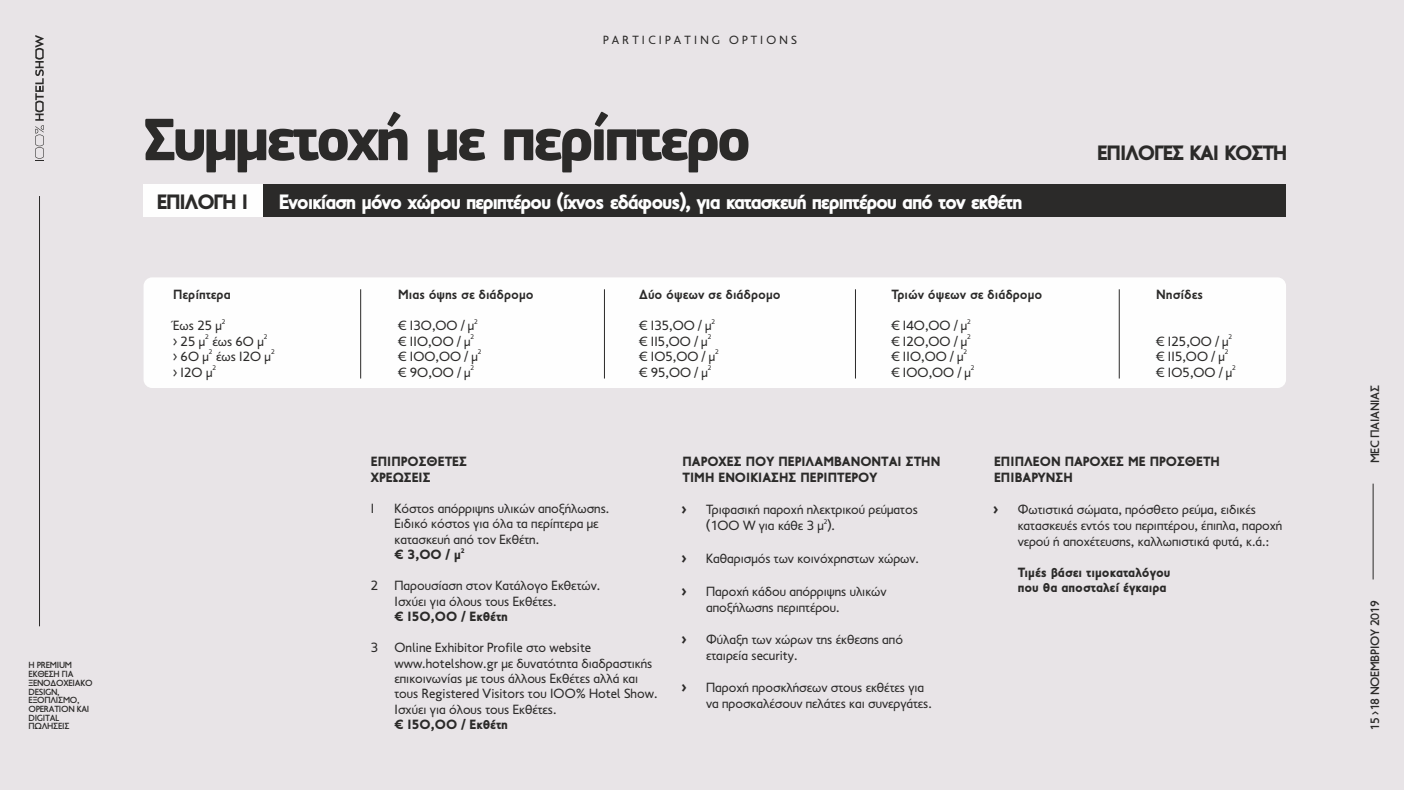
<style>
.page{position:relative;width:1404px;height:790px;background:#fff}
.page>*{position:absolute;margin:0;border:0;box-sizing:border-box;transform-origin:0 0}
.t1{font:700 62.4px "PF Square Sans Pro";letter-spacing:-.055em;color:#2b2a29}
.t2{font:900 21px "PF Transport";letter-spacing:-.06em;color:#fefefe}
.t3{font:900 21px "PF Transport";letter-spacing:-.06em;color:#2b2a29}
.t4{font:13.5px/15.5px "PF Transport";color:#2b2a29}
.t5{font:900 13.5px/15.8px "PF Transport";color:#2b2a29}
.t6{font:700 13.5px "PF Transport";color:#2b2a29}
.t7{font:500 12.3px "PF Transport";letter-spacing:-.035em;color:#2b2a29}
.t8{font:12px "PF Transport";letter-spacing:.265em;color:#2b2a29}
.t9{font:500 9px/8.7px "PF Transport";letter-spacing:-.035em;color:#2b2a29}
.t10{font:6.75px "PF Transport";color:#2b2a29}
.t11{font:900 6.75px "PF Transport";color:#2b2a29}
.s1{font-weight:900;font-size:15px}
</style>
<div class="page">
<div style="left:0;top:0;width:1403px;height:789px;background:#e8e4e7"></div>
<div style="left:143px;top:277px;width:1142px;height:111px;background:#fefefe;border-radius:9px"></div>
<div style="left:263px;top:184px;width:1022px;height:33px;background:#2b2a29"></div>
<div style="left:143px;top:184px;width:120px;height:33px;background:#fefefe"></div>
<svg style="left:35px;top:35px;width:9px;height:126px"></svg>
<hr style="left:39px;top:196px;width:1px;height:430px;background:#2b2a29">
<hr style="left:1372px;top:483px;width:1px;height:96px;background:#2b2a29">
<hr style="left:360px;top:289px;width:1px;height:89px;background:#2b2a29">
<hr style="left:604px;top:289px;width:1px;height:89px;background:#2b2a29">
<hr style="left:855px;top:289px;width:1px;height:89px;background:#2b2a29">
<hr style="left:1118px;top:289px;width:1px;height:89px;background:#2b2a29">
<p class="t9" style="left:29px;top:661px;width:65px">Η PREMIUM<br>ΕΚΘΕΣΗ ΓΙΑ<br>ΞΕΝΟΔΟΧΕΙΑΚΟ<br>DESIGN,<br>ΕΞΟΠΛΙΣΜΟ,<br>OPERATION ΚΑΙ<br>DIGITAL<br>ΠΩΛΗΣΕΙΣ</p>
<p class="t8" style="left:603px;top:35px;width:195px">PARTICIPATING OPTIONS</p>
<h1 class="t1" style="left:143px;top:113px;width:609px">Συµµετοχή µε περίπτερο</h1>
<h2 class="t3" style="left:157px;top:193px;width:93px">ΕΠΙΛΟΓΗ Ι</h2>
<h2 class="t2" style="left:279px;top:193px;width:745px">Ενοικίαση µόνο χώρου περιπτέρου (ίχνος εδάφους), για κατασκευή περιπτέρου από τον εκθέτη</h2>
<h2 class="t3" style="left:1096px;top:144px;width:192px">ΕΠΙΛΟΓΕΣ ΚΑΙ ΚΟΣΤΗ</h2>
<p class="t6" style="left:173px;top:289px;width:59px">Περίπτερα</p>
<p class="t6" style="left:398px;top:289px;width:137px">Μιας όψης σε διάδροµο</p>
<p class="t6" style="left:639px;top:289px;width:143px">Δύο όψεων σε διάδροµο</p>
<p class="t6" style="left:891px;top:289px;width:152px">Τριών όψεων σε διάδροµο</p>
<p class="t6" style="left:1156px;top:289px;width:48px">Νησίδες</p>
<p class="t10" style="left:222px;top:318px;width:5px">2</p>
<p class="t10" style="left:474px;top:318px;width:5px">2</p>
<p class="t10" style="left:711px;top:318px;width:5px">2</p>
<p class="t10" style="left:967px;top:318px;width:5px">2</p>
<p class="t4" style="left:173px;top:319px;width:50px">Έως 25 µ</p>
<p class="t4" style="left:398px;top:319px;width:77px">€ Ι3Ο,ΟΟ / µ</p>
<p class="t4" style="left:639px;top:319px;width:74px">€ Ι35,ΟΟ / µ</p>
<p class="t4" style="left:891px;top:319px;width:77px">€ Ι4Ο,ΟΟ / µ</p>
<p class="t10" style="left:205px;top:334px;width:5px">2</p>
<p class="t10" style="left:264px;top:334px;width:5px">2</p>
<p class="t10" style="left:470px;top:334px;width:5px">2</p>
<p class="t10" style="left:707px;top:334px;width:5px">2</p>
<p class="t10" style="left:967px;top:334px;width:5px">2</p>
<p class="t10" style="left:1228px;top:334px;width:5px">2</p>
<p class="t4" style="left:173px;top:334px;width:92px">&gt; 25 µ έως 6Ο µ</p>
<p class="t4" style="left:398px;top:334px;width:74px">€ ΙΙΟ,ΟΟ / µ</p>
<p class="t4" style="left:639px;top:334px;width:70px">€ ΙΙ5,ΟΟ / µ</p>
<p class="t4" style="left:891px;top:334px;width:77px">€ Ι2Ο,ΟΟ / µ</p>
<p class="t4" style="left:1156px;top:334px;width:74px">€ Ι25,ΟΟ / µ</p>
<p class="t10" style="left:209px;top:349px;width:5px">2</p>
<p class="t10" style="left:271px;top:349px;width:5px">2</p>
<p class="t10" style="left:478px;top:349px;width:5px">2</p>
<p class="t10" style="left:715px;top:349px;width:5px">2</p>
<p class="t10" style="left:963px;top:349px;width:5px">2</p>
<p class="t10" style="left:1224px;top:349px;width:5px">2</p>
<p class="t4" style="left:173px;top:350px;width:99px">&gt; 6Ο µ έως Ι2Ο µ</p>
<p class="t4" style="left:398px;top:350px;width:81px">€ ΙΟΟ,ΟΟ / µ</p>
<p class="t4" style="left:639px;top:350px;width:77px">€ ΙΟ5,ΟΟ / µ</p>
<p class="t4" style="left:891px;top:350px;width:74px">€ ΙΙΟ,ΟΟ / µ</p>
<p class="t4" style="left:1156px;top:350px;width:70px">€ ΙΙ5,ΟΟ / µ</p>
<p class="t10" style="left:212px;top:364px;width:5px">2</p>
<p class="t10" style="left:470px;top:364px;width:5px">2</p>
<p class="t10" style="left:707px;top:364px;width:5px">2</p>
<p class="t10" style="left:970px;top:364px;width:5px">2</p>
<p class="t10" style="left:1232px;top:364px;width:5px">2</p>
<p class="t4" style="left:173px;top:365px;width:41px">&gt; Ι2Ο µ</p>
<p class="t4" style="left:398px;top:365px;width:74px">€ 9Ο,ΟΟ / µ</p>
<p class="t4" style="left:639px;top:365px;width:70px">€ 95,ΟΟ / µ</p>
<p class="t4" style="left:891px;top:365px;width:81px">€ ΙΟΟ,ΟΟ / µ</p>
<p class="t4" style="left:1156px;top:365px;width:77px">€ ΙΟ5,ΟΟ / µ</p>
<p class="t5" style="left:371px;top:455px;width:98px">ΕΠΙΠΡΟΣΘΕΤΕΣ</p>
<p class="t5" style="left:371px;top:470px;width:61px">ΧΡΕΩΣΕΙΣ</p>
<p class="t4" style="left:394px;top:517px;width:205px">Ειδικό κόστος για όλα τα περίπτερα µε</p>
<p class="t4" style="left:371px;top:501px;width:5px">I</p>
<p class="t4" style="left:394px;top:501px;width:216px">Κόστος απόρριψης υλικών αποξήλωσης.</p>
<p class="t4" style="left:394px;top:532px;width:146px">κατασκευή από τον Εκθέτη.</p>
<p class="t5" style="left:394px;top:548px;width:68px">€ 3,ΟΟ / µ</p>
<p class="t11" style="left:461px;top:547px;width:5px">2</p>
<p class="t4" style="left:394px;top:579px;width:207px;text-indent:-24px">2 Παρουσίαση στον Κατάλογο Εκθετών.<br>Ισχύει για όλους τους Εκθέτες.</p>
<p class="t5" style="left:394px;top:609px;width:115px">€ Ι5Ο,ΟΟ / κθέτη</p>
<p class="t5" style="left:469px;top:609px;width:8px">E</p>
<p class="t4" style="left:371px;top:640px;width:222px">3 Online Exhibitor Profile στο website</p>
<p class="t4" style="left:394px;top:656px;width:259px">www.hotelshow.gr µε δυνατότητα διαδραστικής</p>
<p class="t4" style="left:394px;top:671px;width:245px">επικοινωνίας µε τους άλλους Εκθέτες αλλά και</p>
<p class="t4" style="left:394px;top:702px;width:163px">Ισχύει για όλους τους Εκθέτες.</p>
<p class="t4" style="left:394px;top:687px;width:264px">τους Registered Visitors του ΙΟΟ% Hotel Show.</p>
<p class="t5" style="left:394px;top:717px;width:115px">€ Ι5Ο,ΟΟ / κθέτη</p>
<p class="t5" style="left:469px;top:717px;width:8px">E</p>
<p class="t5" style="left:682px;top:455px;width:259px">ΠΑΡΟΧΕΣ ΠΟΥ ΠΕΡΙΛΑΜΒΑΝΟΝΤΑΙ ΣΤΗΝ</p>
<p class="t5" style="left:682px;top:470px;width:196px">ΤΙΜΗ ΕΝΟΙΚΙΑΣΗΣ ΠΕΡΙΠΤΕΡΟΥ</p>
<p class="t4" style="left:681px;top:503px;width:237px"><span class="s1">&gt;</span> Τριφασική παροχή ηλεκτρικού ρεύµατος</p>
<p class="t10" style="left:823px;top:518px;width:5px">2</p>
<p class="t4" style="left:706px;top:519px;width:130px">(1ΟΟ W για κάθε 3 µ ).</p>
<p class="t4" style="left:681px;top:551px;width:239px"><span class="s1">&gt;</span> Καθαρισµός των κοινόχρηστων χώρων.</p>
<p class="t4" style="left:681px;top:584px;width:206px"><span class="s1">&gt;</span> Παροχή κάδου απόρριψης υλικών</p>
<p class="t4" style="left:706px;top:600px;width:135px">αποξήλωσης περιπτέρου.</p>
<p class="t4" style="left:681px;top:632px;width:223px"><span class="s1">&gt;</span> Φύλαξη των χώρων της έκθεσης από</p>
<p class="t4" style="left:706px;top:648px;width:93px">εταιρεία security.</p>
<p class="t4" style="left:681px;top:680px;width:244px"><span class="s1">&gt;</span> Παροχή προσκλήσεων στους εκθέτες για</p>
<p class="t4" style="left:706px;top:696px;width:227px">να προσκαλέσουν πελάτες και συνεργάτες.</p>
<p class="t5" style="left:993px;top:455px;width:227px">ΕΠΙΠΛΕΟΝ ΠΑΡΟΧΕΣ ΜΕ ΠΡΟΣΘΕΤΗ<br>ΕΠΙΒΑΡΥΝΣΗ</p>
<p class="t4" style="left:993px;top:503px;width:264px"><span class="s1">&gt;</span> Φωτιστικά σώµατα, πρόσθετο ρεύµα, ειδικές</p>
<p class="t4" style="left:1017px;top:519px;width:266px">κατασκευές εντός του περιπτέρου, έπιπλα, παροχή νερού ή αποχέτευσης, καλλωπιστικά φυτά, κ.ά.:</p>
<p class="t5" style="left:1017px;top:565px;width:154px">Τιµές βάσει τιµοκαταλόγου</p>
<p class="t5" style="left:1017px;top:581px;width:150px">που θα αποσταλεί έγκαιρα</p>
<p class="t7" style="left:1369px;top:463px;width:80px;rotate:-90deg">MEC ΠΑΙΑΝΙΑΣ</p>
<p class="t7" style="left:1369px;top:730px;width:132px;rotate:-90deg">15 &gt;18 ΝΟΕΜΒΡΙΟΥ 2019</p>
</div>
